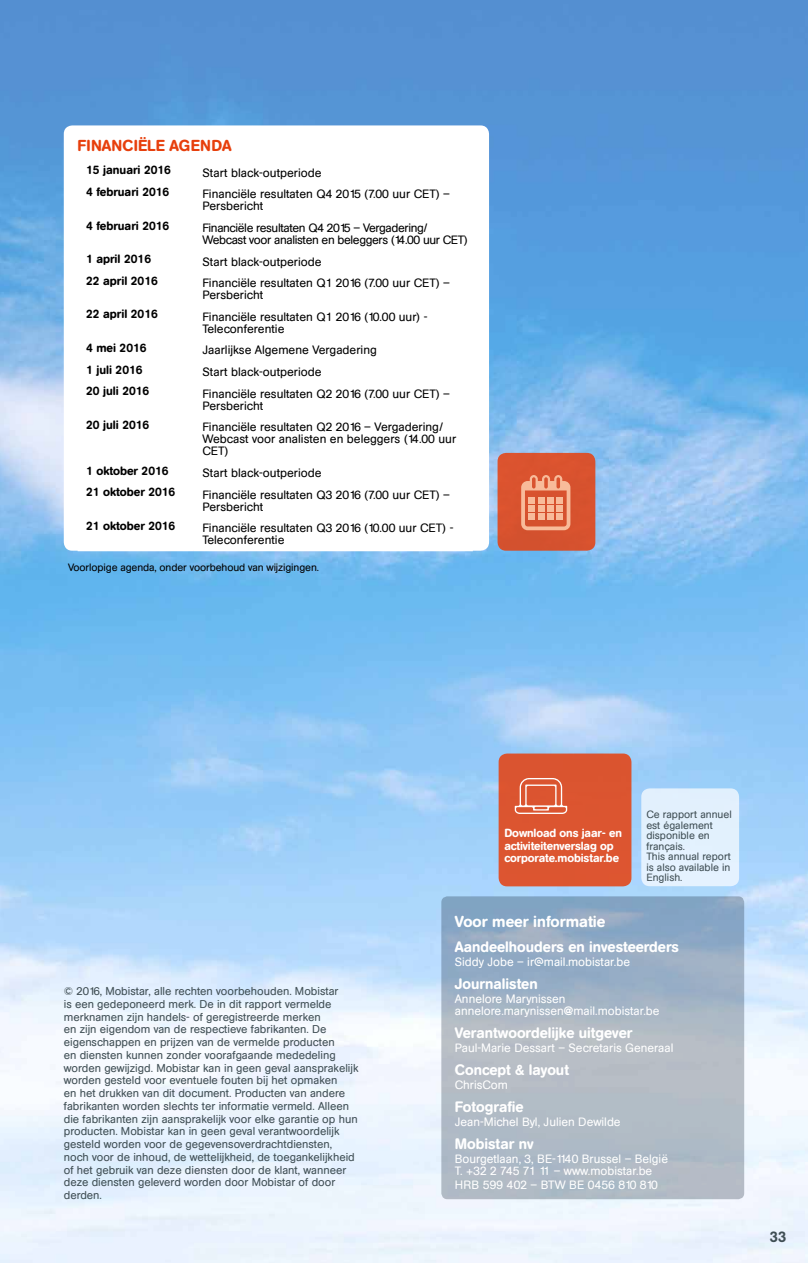
<style>
.page{position:relative;width:808px;height:1263px;background:#fff}
.page>*{position:absolute;margin:0;border:0;box-sizing:border-box;transform-origin:0 0}
.t1{font:500 15.75px "AG Book Rounded";color:#fff}
.t2{font:500 15.75px "AG Book Rounded";color:#e73f0c}
.t3{font:500 15px "AG Book Rounded";color:#fff}
.t4{font:500 15px "AG Book Rounded";color:#3f4e54}
.t5{font:12px/12px "AG Book Rounded";color:#000}
.t6{font:12px/12px "AG Book Rounded";color:#fff}
.t7{font:500 12px "AG Book Rounded";color:#000}
.t8{font:12px/12px "AG Book Rounded";letter-spacing:-.03em;color:#000}
.t9{font:12px "AG Book Rounded";letter-spacing:.02em;color:#fff}
.t10{font:500 11.7px/12.8px "AG Book Rounded";letter-spacing:-.01em;color:#fff}
.t11{font:11.25px/12.8px "AG Book Rounded";color:#3f4e54}
.t12{font:10.5px/10.5px "AG Book Rounded";color:#3f4e54}
.t13{font:10.5px "AG Book Rounded";letter-spacing:-.01em;color:#000}
.s1{font-family:"Belgacom"}
.s2{font-family:"VAG Rounded Std";font-weight:700}
.s3{font-family:"VAG Rounded Std";font-weight:300}
</style>
<div class="page">
<img style="left:0;top:0;width:808px;height:1263px">
<div style="left:64px;top:125px;width:425px;height:426px;background:#fff;border-radius:9px"></div>
<div style="left:499px;top:753px;width:132px;height:133px;background:#dc5530;border-radius:9px"></div>
<svg style="left:515px;top:778px;width:52px;height:36px"></svg>
<svg style="left:441px;top:896px;width:303px;height:303px;background:#a6b5c5"></svg>
<div style="left:641px;top:788px;width:98px;height:98px;background:#e2f1fd;border-radius:9px"></div>
<div style="left:497px;top:453px;width:98px;height:98px;background:#d9522e;border-radius:9px"></div>
<svg style="left:521px;top:475px;width:49px;height:55px"></svg>
<h1 class="t2" style="left:78px;top:136px;width:155px">FINANCIËLE AGENDA</h1>
<p class="t7" style="left:86px;top:163px;width:86px">15 januari 2016</p>
<p class="t5" style="left:202px;top:167px;width:121px">Start black-outperiode</p>
<p class="t7" style="left:86px;top:185px;width:85px">4 februari 2016</p>
<p class="t5" style="left:202px;top:188px;width:249px">Financiële resultaten Q4 2015 (7.00 uur CET) –<br>Persbericht</p>
<p class="t7" style="left:86px;top:218px;width:85px">4 februari 2016</p>
<p class="t8" style="left:202px;top:222px;width:267px">Financiële resultaten Q4 2015 – Vergadering/<br>Webcast voor analisten en beleggers (14.00 uur CET)</p>
<p class="t7" style="left:86px;top:252px;width:66px">1 april 2016</p>
<p class="t5" style="left:202px;top:255px;width:121px">Start black-outperiode</p>
<p class="t7" style="left:86px;top:274px;width:73px">22 april 2016</p>
<p class="t5" style="left:202px;top:277px;width:249px">Financiële resultaten Q1 2016 (7.00 uur CET) –<br>Persbericht</p>
<p class="t7" style="left:86px;top:307px;width:73px">22 april 2016</p>
<p class="t5" style="left:202px;top:311px;width:227px">Financiële resultaten Q1 2016 (10.00 uur) -<br>Teleconferentie</p>
<p class="t7" style="left:86px;top:341px;width:62px">4 mei 2016</p>
<p class="t5" style="left:202px;top:344px;width:176px">Jaarlijkse Algemene Vergadering</p>
<p class="t7" style="left:86px;top:362px;width:58px">1 juli 2016</p>
<p class="t5" style="left:202px;top:366px;width:121px">Start black-outperiode</p>
<p class="t7" style="left:86px;top:384px;width:65px">20 juli 2016</p>
<p class="t5" style="left:202px;top:388px;width:249px">Financiële resultaten Q2 2016 (7.00 uur CET) –<br>Persbericht</p>
<p class="t7" style="left:86px;top:418px;width:65px">20 juli 2016</p>
<p class="t5" style="left:202px;top:421px;width:255px">Financiële resultaten Q2 2016 – Vergadering/<br>Webcast voor analisten en beleggers (14.00 uur<br>CET)</p>
<p class="t7" style="left:86px;top:463px;width:84px">1 oktober 2016</p>
<p class="t5" style="left:202px;top:467px;width:121px">Start black-outperiode</p>
<p class="t7" style="left:86px;top:485px;width:91px">21 oktober 2016</p>
<p class="t5" style="left:202px;top:488px;width:249px">Financiële resultaten Q3 2016 (7.00 uur CET) –<br>Persbericht</p>
<p class="t7" style="left:86px;top:518px;width:91px">21 oktober 2016</p>
<p class="t5" style="left:202px;top:522px;width:252px">Financiële resultaten Q3 2016 (10.00 uur CET) -<br>Teleconferentie</p>
<p class="t13" style="left:68px;top:561px;width:252px">Voorlopige agenda, onder voorbehoud van wijzigingen.</p>
<p class="t11" style="left:64px;top:985px;width:296px">© 2016, Mobistar, alle rechten voorbehouden. Mobistar<br>is een gedeponeerd merk. De in dit rapport vermelde merknamen zijn handels- of geregistreerde merken<br>en zijn eigendom van de respectieve fabrikanten. De eigenschappen en prijzen van de vermelde producten<br>en diensten kunnen zonder voorafgaande mededeling worden gewijzigd. Mobistar kan in geen geval aansprakelijk worden gesteld voor eventuele fouten bij het opmaken<br>en het drukken van dit document. Producten van andere fabrikanten worden slechts ter informatie vermeld. Alleen die fabrikanten zijn aansprakelijk voor elke garantie op hun producten. Mobistar kan in geen geval verantwoordelijk gesteld worden voor de gegevensoverdrachtdiensten, noch voor de inhoud, de wettelijkheid, de toegankelijkheid of het gebruik van deze diensten door de klant, wanneer deze diensten geleverd worden door Mobistar of door derden.</p>
<p class="t10" style="left:504px;top:826px;width:119px">Download ons jaar- en activiteitenverslag op corporate.mobistar.be</p>
<p class="t12" style="left:646px;top:809px;width:87px">Ce rapport annuel est également disponible en français.<br>This annual report is also available in<br>English.</p>
<h1 class="t1" style="left:455px;top:912px;width:152px">Voor meer informatie</h1>
<h2 class="t3" style="left:455px;top:937px;width:226px">Aandeelhouders en investeerders</h2>
<p class="t6" style="left:455px;top:955px;width:177px">Siddy Jobe – ir<span class="s1">@</span>mail.mobistar.be</p>
<h2 class="t3" style="left:455px;top:974px;width:84px">Journalisten</h2>
<p class="t6" style="left:455px;top:992px;width:206px">Annelore Marynissen annelore.marynissen<span class="s2">@</span>mail.mobistar.be</p>
<h2 class="t3" style="left:455px;top:1023px;width:179px">Verantwoordelijke uitgever</h2>
<p class="t6" style="left:455px;top:1041px;width:220px">Paul-Marie Dessart – Secretaris Generaal</p>
<h2 class="t3" style="left:455px;top:1060px;width:116px">Concept &amp; layout</h2>
<p class="t6" style="left:455px;top:1078px;width:55px">ChrisCom</p>
<h2 class="t3" style="left:455px;top:1097px;width:70px">Fotografie</h2>
<p class="t6" style="left:455px;top:1115px;width:167px">Jean-Michel Byl, Julien Dewilde</p>
<h2 class="t3" style="left:455px;top:1134px;width:80px">Mobistar nv</h2>
<p class="t6" style="left:455px;top:1152px;width:215px">Bourgetlaan, 3, BE-1140 Brussel – België<br>T. <span class="s3">+</span>32 2 745 71 11 – www.mobistar.be</p>
<p class="t9" style="left:455px;top:1178px;width:204px">HRB 599 402 – BTW BE 0456 810 810</p>
<h2 class="t4" style="left:770px;top:1228px;width:19px">33</h2>
</div>
